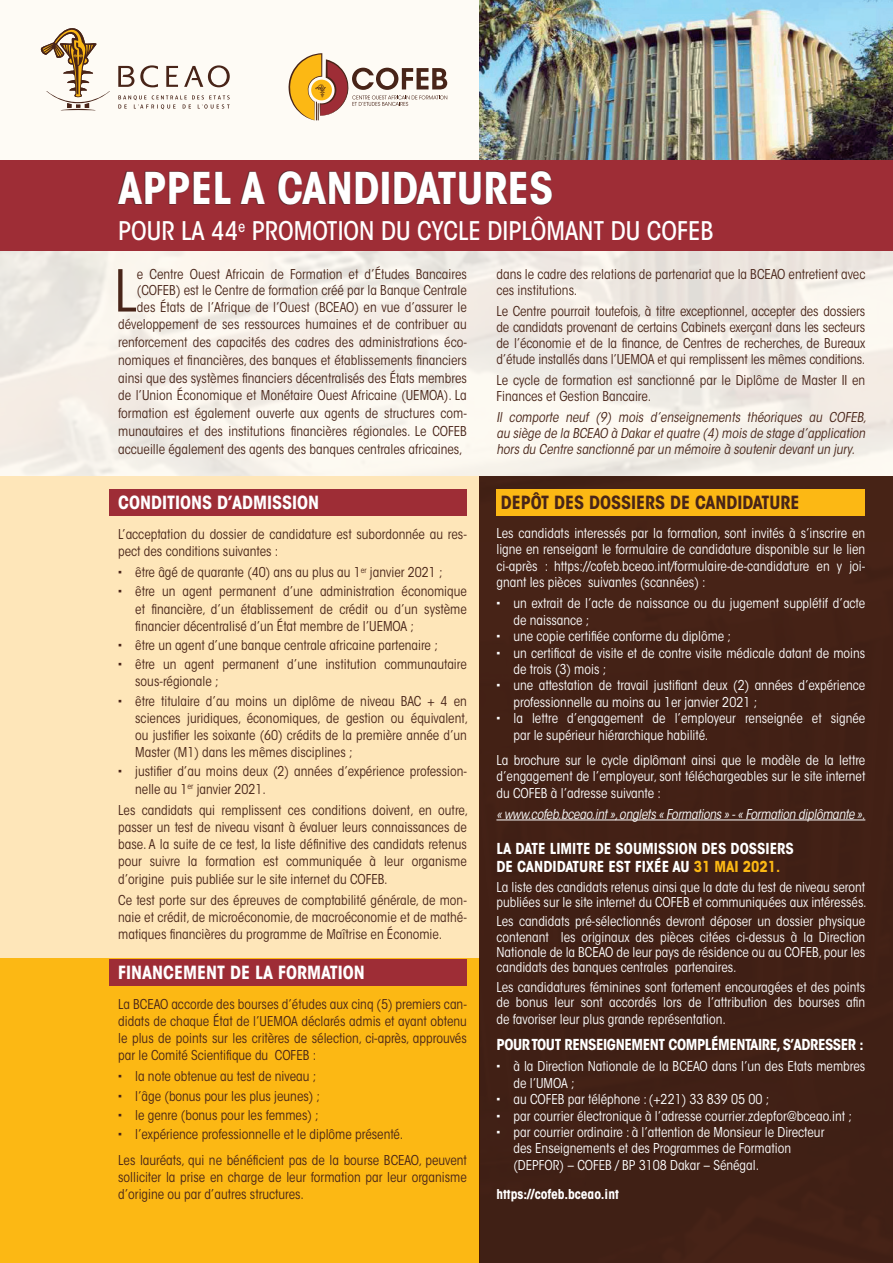
<style>
.page{position:relative;width:893px;height:1263px;background:#fff}
.page>*{position:absolute;margin:0;border:0;box-sizing:border-box;transform-origin:0 0}
.t1{font:condensed 57.3px "ITC Avant Garde Std";color:#482418}
.t2{font:700 condensed 43.5px "ITC Avant Garde Std";color:#fff}
.t3{font:500 condensed 25.5px "ITC Avant Garde Std";color:#fff}
.t4{font:700 condensed 18px "ITC Avant Garde Std";color:#fff}
.t5{font:700 condensed 18px "ITC Avant Garde Std";color:#482418}
.t6{font:700 condensed 15px/18.3px "ITC Avant Garde Std";color:#fff}
.t7{font:700 condensed 15px "ITC Avant Garde Std";letter-spacing:-.03em;color:#fff}
.t8{font:condensed 13.5px/17.1px "ITC Avant Garde Std";color:#482418}
.t9{font:condensed 13.5px/16.5px "ITC Avant Garde Std";color:#fff;text-align:justify}
.t10{font:italic condensed 13.5px/16.2px "ITC Avant Garde Std";color:#482418;text-align:justify}
.t11{font:italic condensed 13.5px "ITC Avant Garde Std";color:#fff}
.t12{font:700 condensed 13.5px "ITC Avant Garde Std";color:#fff}
.s1{color:#fcb814}
</style>
<div class="page">
<svg style="left:0;top:65px;width:893px;height:411px;fill:#f5efe8"></svg>
<div style="left:0;top:476px;width:479px;height:787px;background:#fee6b9"></div>
<div style="left:0;top:959px;width:479px;height:304px;background:#fcb814"></div>
<div style="left:479px;top:476px;width:414px;height:787px;background:#482418"></div>
<svg style="left:288px;top:53px;width:159px;height:67px"></svg>
<svg style="left:118px;top:95px;width:112px;height:14px"></svg>
<svg style="left:140px;top:65px;width:18px;height:22px"></svg>
<svg style="left:166px;top:66px;width:12px;height:21px"></svg>
<svg style="left:184px;top:65px;width:46px;height:22px"></svg>
<svg style="left:118px;top:66px;width:16px;height:21px"></svg>
<svg style="left:40px;top:28px;width:70px;height:82px"></svg>
<img style="left:479px;top:0;width:414px;height:160px">
<div style="left:0;top:160px;width:893px;height:91px;background:#9e2d36"></div>
<div style="left:118px;top:170px;width:434px;height:35px;background:#231f20;opacity:.75"></div>
<div style="left:110px;top:489px;width:357px;height:26px;background:#9e2d36"></div>
<div style="left:110px;top:959px;width:357px;height:26px;background:#9e2d36"></div>
<div style="left:496px;top:489px;width:369px;height:26px;background:#fcb814"></div>
<hr style="left:496px;top:820px;width:369px;height:1px;background:#fff">
<h2 class="t2" style="left:118px;top:161px;width:437px">APPEL A CANDIDATURES</h2>
<h3 class="t3" style="left:118px;top:215px;width:597px">POUR LA 44<sup>e</sup> PROMOTION DU CYCLE DIPLÔMANT DU COFEB</h3>
<h1 class="t1" style="left:114px;top:256px;width:24px">L</h1>
<p class="t8" style="left:137px;top:266px;width:331px;line-height:16.2px;text-align:justify">e Centre Ouest Africain de Formation et d’Études Bancaires (COFEB) est le Centre de formation créé par la Banque Centrale des États de l’Afrique de l’Ouest (BCEAO) en vue d’assurer le</p>
<p class="t8" style="left:118px;top:316px;width:350px;line-height:17.7px;text-align:justify">développement de ses ressources humaines et de contribuer au renforcement des capacités des cadres des administrations éco&shy;nomiques et financières, des banques et établissements financiers ainsi que des systèmes financiers décentralisés des États membres de l’Union Économique et Monétaire Ouest Africaine (UEMOA). La formation est également ouverte aux agents de structures com&shy;munautaires et des institutions financières régionales. Le COFEB accueille également des agents des banques centrales africaines,</p>
<h3 class="t4" style="left:118px;top:491px;width:203px">CONDITIONS D’ADMISSION</h3>
<p class="t8" style="left:118px;top:525px;width:350px">L’acceptation du dossier de candidature est subordonnée au res&shy;pect des conditions suivantes :</p>
<p class="t8" style="left:135px;top:563px;width:333px;line-height:19.2px">être âgé de quarante (40) ans au plus au 1<sup>er</sup> janvier 2021 ;<br>être un agent permanent d’une administration économique</p>
<p class="t8" style="left:135px;top:600px;width:333px">et financière, d’un établissement de crédit ou d’un système financier décentralisé d’un État membre de l’UEMOA ;</p>
<p class="t8" style="left:135px;top:636px;width:333px;line-height:19.2px">être un agent d’une banque centrale africaine partenaire ;<br>être un agent permanent d’une institution communautaire</p>
<p class="t8" style="left:135px;top:672px;width:333px;line-height:19.2px">sous-régionale ;<br>être titulaire d’au moins un diplôme de niveau BAC + 4 en</p>
<p class="t8" style="left:135px;top:709px;width:335px;text-align:justify">sciences juridiques, économiques, de gestion ou équivalent, ou justifier les soixante (60) crédits de la première année d’un Master (M1) dans les mêmes disciplines ;</p>
<p class="t8" style="left:135px;top:763px;width:333px">justifier d’au moins deux (2) années d’expérience profession&shy;nelle au 1<sup>er</sup> janvier 2021.</p>
<p class="t8" style="left:118px;top:801px;width:352px;text-align:justify">Les candidats qui remplissent ces conditions doivent, en outre, passer un test de niveau visant à évaluer leurs connaissances de base. A la suite de ce test, la liste définitive des candidats retenus pour suivre la formation est communiquée à leur organisme d’origine puis publiée sur le site internet du COFEB.</p>
<p class="t8" style="left:118px;top:891px;width:350px;text-align:justify">Ce test porte sur des épreuves de comptabilité générale, de mon&shy;naie et crédit, de microéconomie, de macroéconomie et de mathé&shy;matiques financières du programme de Maîtrise en Économie.</p>
<h3 class="t4" style="left:118px;top:961px;width:248px">FINANCEMENT DE LA FORMATION</h3>
<p class="t8" style="left:118px;top:995px;width:350px;text-align:justify">La BCEAO accorde des bourses d’études aux cinq (5) premiers can&shy;didats de chaque État de l’UEMOA déclarés admis et ayant obtenu le plus de points sur les critères de sélection, ci-après, approuvés par le Comité Scientifique du COFEB :</p>
<p class="t8" style="left:135px;top:1067px;width:270px;line-height:19.2px">la note obtenue au test de niveau ;<br>l’âge (bonus pour les plus jeunes) ;<br>le genre (bonus pour les femmes) ;<br>l’expérience professionnelle et le diplôme présenté.</p>
<p class="t8" style="left:118px;top:1151px;width:350px;text-align:justify">Les lauréats, qui ne bénéficient pas de la bourse BCEAO, peuvent solliciter la prise en charge de leur formation par leur organisme d’origine ou par d’autres structures.</p>
<p class="t8" style="left:496px;top:266px;width:370px;line-height:16.2px">dans le cadre des relations de partenariat que la BCEAO entretient avec ces institutions.</p>
<p class="t8" style="left:496px;top:303px;width:370px;line-height:16.2px;text-align:justify">Le Centre pourrait toutefois, à titre exceptionnel, accepter des dossiers de candidats provenant de certains Cabinets exerçant dans les secteurs de l’économie et de la finance, de Centres de recherches, de Bureaux d’étude installés dans l’UEMOA et qui remplissent les mêmes conditions.</p>
<p class="t8" style="left:496px;top:372px;width:370px;line-height:16.2px">Le cycle de formation est sanctionné par le Diplôme de Master II en<br>Finances et Gestion Bancaire.</p>
<p class="t10" style="left:496px;top:409px;width:374px">Il comporte neuf (9) mois d’enseignements théoriques au COFEB, au siège de la BCEAO à Dakaretquatre (4)mois de stage d’application hors du Centre sanctionné parun mémoire à soutenirdevantun jury.</p>
<h3 class="t5" style="left:501px;top:491px;width:300px">DEPÔT DES DOSSIERS DE CANDIDATURE</h3>
<p class="t9" style="left:496px;top:525px;width:370px">Les candidats interessés par la formation, sont invités à s’inscrire en ligne en renseigant le formulaire de candidature disponible sur le lien ci-après : https://cofeb.bceao.int/formulaire-de-candidature en y joi&shy;gnant les pièces suivantes (scannées) :</p>
<p class="t9" style="left:513px;top:595px;width:353px;text-align:left">un extrait de l’acte de naissance ou du jugement supplétif d’acte de naissance ;<br>une copie certifiée conforme du diplôme ;<br>un certificat de visite et de contre visite médicale datant de moins de trois (3) mois ;<br>une attestation de travail justifiant deux (2) années d’expérience professionnelle au moins au 1er janvier 2021 ;<br>la lettre d’engagement de l’employeur renseignée et signée par le supérieur hiérarchique habilité.</p>
<p class="t9" style="left:496px;top:752px;width:370px">La brochure sur le cycle diplômant ainsi que le modèle de la lettre d’engagement de l’employeur, sont téléchargeables sur le site internet du COFEB à l’adresse suivante :</p>
<p class="t11" style="left:496px;top:805px;width:373px">«www.cofeb.bceao.int»,onglets«Formations»-«Formation diplômante ».</p>
<p class="t6" style="left:496px;top:839px;width:299px">LA DATE LIMITE DE SOUMISSION DES DOSSIERS<br>DE CANDIDATURE EST FIXÉE AU <span class="s1">31 MAI 2021.</span></p>
<p class="t9" style="left:496px;top:879px;width:372px;line-height:15.3px">La liste des candidats retenus ainsi que la date du test de niveau seront publiées sur le site internet du COFEB et communiquées aux intéressés.</p>
<p class="t9" style="left:496px;top:914px;width:370px;line-height:15.3px">Les candidats pré-sélectionnés devront déposer un dossier physique contenant les originaux des pièces citées ci-dessus à la Direction Nationale de la BCEAO de leur pays de résidence ou au COFEB, pour les candidats des banques centrales partenaires.</p>
<p class="t9" style="left:496px;top:979px;width:370px;line-height:15.9px">Les candidatures féminines sont fortement encouragées et des points de bonus leur sont accordés lors de l’attribution des bourses afin de favoriser leur plus grande représentation.</p>
<p class="t7" style="left:496px;top:1035px;width:369px">POUR TOUT RENSEIGNEMENT COMPLÉMENTAIRE, S’ADRESSER :</p>
<p class="t9" style="left:513px;top:1058px;width:353px;text-align:left">à la Direction Nationale de la BCEAO dans l’un des Etats membres de l’UMOA ;<br>au COFEB par téléphone : (+221) 33 839 05 00 ;<br>par courrier électronique à l’adresse courrier.zdepfor@bceao.int ; par courrier ordinaire : à l’attention de Monsieur le Directeur<br>des Enseignements et des Programmes de Formation<br>(DEPFOR) – COFEB / BP 3108 Dakar – Sénégal.</p>
<p class="t12" style="left:496px;top:1186px;width:124px">https://cofeb.bceao.int</p>
</div>
